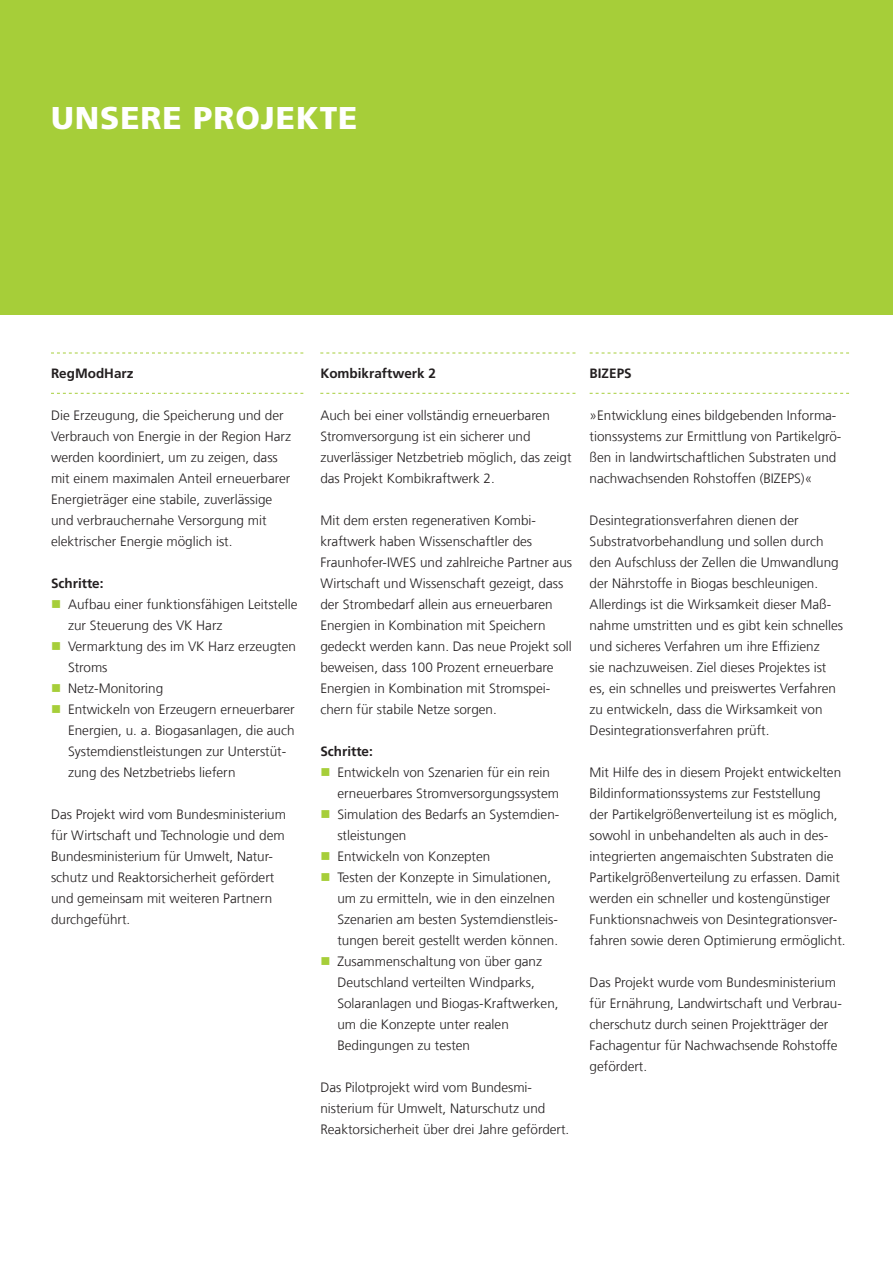
<style>
.page{position:relative;width:893px;height:1263px;background:#fff}
.page>*{position:absolute;margin:0;border:0;box-sizing:border-box;transform-origin:0 0}
._00_Titel{font:900 31.5px "Frutiger LT Com";letter-spacing:.03em;color:#fff}
._06_Fließtext{font:300 13.5px/21px "Frutiger LT Com";color:#231f20}
._06_Fließtext_Bullet{font:300 13.5px/21px "Frutiger LT Com";color:#231f20}
._11_Zwischenüberschr{font:700 13.5px "Frutiger LT Com";color:#231f20}
._07_Zwischenüberschr{font:700 13.5px "Frutiger LT Com";color:#231f20}
.s1{color:#a6ce39}
</style>
<div class="page">
<svg style="left:51px;top:353px;width:252px;height:1px"></svg>
<svg style="left:51px;top:393px;width:252px;height:1px"></svg>
<svg style="left:320px;top:353px;width:255px;height:1px"></svg>
<svg style="left:320px;top:393px;width:255px;height:1px"></svg>
<div style="left:0;top:0;width:893px;height:315px;background:#a6ce39"></div>
<svg style="left:590px;top:353px;width:259px;height:1px"></svg>
<svg style="left:590px;top:393px;width:259px;height:1px"></svg>
<p class="_00_Titel" style="left:51px;top:99px;width:308px">UNSERE PROJEKTE</p>
<p class="_11_Zwischenüberschr" style="left:51px;top:365px;width:84px">RegModHarz</p>
<p class="_06_Fließtext" style="left:51px;top:405px;width:242px">Die Erzeugung, die Speicherung und der Verbrauch von Energie in der Region Harz werden koordiniert, um zu zeigen, dass mit einem maximalen Anteil erneuerbarer Energieträger eine stabile, zuverlässige und verbrauchernahe Versorgung mit elektrischer Energie möglich ist.</p>
<p class="_07_Zwischenüberschr" style="left:51px;top:575px;width:54px">Schritte:</p>
<p class="_06_Fließtext_Bullet" style="left:68px;top:594px;width:231px;text-indent:-17px"><span class="s1">■</span> Aufbau einer funktionsfähigen Leitstelle zur Steuerung des VK Harz</p>
<p class="_06_Fließtext_Bullet" style="left:68px;top:636px;width:230px;text-indent:-17px"><span class="s1">■</span> Vermarktung des im VK Harz erzeugten<br>Stroms</p>
<p class="_06_Fließtext_Bullet" style="left:51px;top:678px;width:114px"><span class="s1">■</span> Netz-Monitoring</p>
<p class="_06_Fließtext_Bullet" style="left:68px;top:699px;width:228px;text-indent:-17px"><span class="s1">■</span> Entwickeln von Erzeugern erneuerbarer Energien, u. a. Biogasanlagen, die auch Systemdienstleistungen zur Unterstüt&shy;zung des Netzbetriebs liefern</p>
<p class="_06_Fließtext" style="left:51px;top:804px;width:237px">Das Projekt wird vom Bundesministerium für Wirtschaft und Technologie und dem Bundesministerium für Umwelt, Natur&shy;schutz und Reaktorsicherheit gefördert und gemeinsam mit weiteren Partnern durchgeführt.</p>
<p class="_11_Zwischenüberschr" style="left:320px;top:365px;width:117px">Kombikraftwerk 2</p>
<p class="_06_Fließtext" style="left:320px;top:405px;width:253px">Auch bei einer vollständig erneuerbaren Stromversorgung ist ein sicherer und zuverlässiger Netzbetrieb möglich, das zeigt das Projekt Kombikraftwerk 2.</p>
<p class="_06_Fließtext" style="left:320px;top:510px;width:253px">Mit dem ersten regenerativen Kombi&shy;kraftwerk haben Wissenschaftler des Fraunhofer-IWES und zahlreiche Partner aus Wirtschaft und Wissenschaft gezeigt, dass der Strombedarf allein aus erneuerbaren Energien in Kombination mit Speichern gedeckt werden kann. Das neue Projekt soll beweisen, dass 100 Prozent erneuerbare Energien in Kombination mit Stromspei&shy;chern für stabile Netze sorgen.</p>
<p class="_07_Zwischenüberschr" style="left:320px;top:743px;width:54px">Schritte:</p>
<p class="_06_Fließtext_Bullet" style="left:337px;top:762px;width:223px;text-indent:-17px"><span class="s1">■</span> Entwickeln von Szenarien für ein rein erneuerbares Stromversorgungssystem</p>
<p class="_06_Fließtext_Bullet" style="left:337px;top:804px;width:224px;text-indent:-17px"><span class="s1">■</span> Simulation des Bedarfs an Systemdien&shy;stleistungen</p>
<p class="_06_Fließtext_Bullet" style="left:320px;top:846px;width:172px"><span class="s1">■</span> Entwickeln von Konzepten</p>
<p class="_06_Fließtext_Bullet" style="left:337px;top:867px;width:222px;text-indent:-17px"><span class="s1">■</span> Testen der Konzepte in Simulationen, um zu ermitteln, wie in den einzelnen Szenarien am besten Systemdienstleis&shy;tungen bereit gestellt werden können.</p>
<p class="_06_Fließtext_Bullet" style="left:337px;top:951px;width:223px;text-indent:-17px"><span class="s1">■</span> Zusammenschaltung von über ganz<br>Deutschland verteilten Windparks,<br>Solaranlagen und Biogas-Kraftwerken, um die Konzepte unter realen<br>Bedingungen zu testen</p>
<p class="_06_Fließtext" style="left:320px;top:1077px;width:251px">Das Pilotprojekt wird vom Bundesmi&shy;nisterium für Umwelt, Naturschutz und<br>Reaktorsicherheit über drei Jahre gefördert.</p>
<p class="_11_Zwischenüberschr" style="left:590px;top:365px;width:44px">BIZEPS</p>
<p class="_06_Fließtext" style="left:590px;top:405px;width:253px">»Entwicklung eines bildgebenden Informa&shy;tionssystems zur Ermittlung von Partikelgrö&shy;ßen in landwirtschaftlichen Substraten und nachwachsenden Rohstoffen (BIZEPS)«</p>
<p class="_06_Fließtext" style="left:590px;top:510px;width:255px">Desintegrationsverfahren dienen der Substratvorbehandlung und sollen durch den Aufschluss der Zellen die Umwandlung der Nährstoffe in Biogas beschleunigen.<br>Allerdings ist die Wirksamkeit dieser Maß&shy;nahme umstritten und es gibt kein schnelles und sicheres Verfahren um ihre Effizienz<br>sie nachzuweisen. Ziel dieses Projektes ist es, ein schnelles und preiswertes Verfahren zu entwickeln, dass die Wirksamkeit von Desintegrationsverfahren prüft.</p>
<p class="_06_Fließtext" style="left:590px;top:762px;width:258px">Mit Hilfe des in diesem Projekt entwickelten Bildinformationssystems zur Feststellung<br>der Partikelgrößenverteilung ist es möglich, sowohl in unbehandelten als auch in des&shy;integrierten angemaischten Substraten die Partikelgrößenverteilung zu erfassen. Damit werden ein schneller und kostengünstiger Funktionsnachweis von Desintegrationsver&shy;fahren sowie deren Optimierung ermöglicht.</p>
<p class="_06_Fließtext" style="left:590px;top:972px;width:254px">Das Projekt wurde vom Bundesministerium für Ernährung, Landwirtschaft und Verbrau&shy;cherschutz durch seinen Projektträger der Fachagentur für Nachwachsende Rohstoffe gefördert.</p>
</div>
